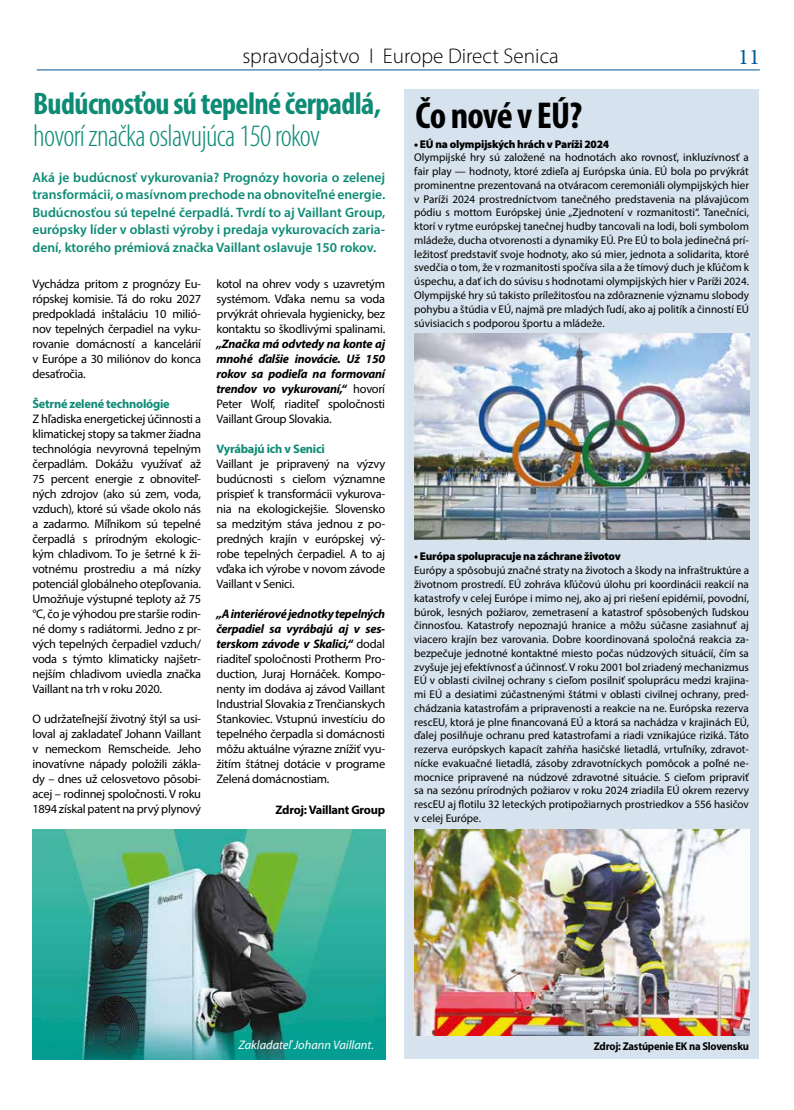
<style>
.page{position:relative;width:794px;height:1110px;background:#fff}
.page>*{position:absolute;margin:0;border:0;box-sizing:border-box;transform-origin:0 0}
.t1{font:700 condensed 37.5px "Myriad Pro";letter-spacing:-.025em;color:#000}
.t2{font:300 condensed 31.25px "Myriad Pro";letter-spacing:-.02em;color:#0d8b75}
.t3{font:700 condensed 31.25px "Myriad Pro";letter-spacing:-.02em;color:#0d8b75}
.t4{font:22.5px "Minion Pro";color:#005995}
.t5{font:300 21.25px "Myriad Pro";color:#000}
.t6{font:600 13.62px/17.5px "Myriad Pro";color:#0d8b75;text-align:justify}
.t7{font:12.38px/15px "Myriad Pro";letter-spacing:-.02em;color:#000;text-align:justify}
.t8{font:italic 700 12.38px/15px "Myriad Pro";letter-spacing:-.02em;color:#000;text-align:justify}
.t9{font:700 12.38px "Myriad Pro";letter-spacing:-.02em;color:#0d8b75}
.t10{font:italic 12.38px "Myriad Pro";color:#fff}
.t11{font:700 12.38px "Myriad Pro";letter-spacing:-.02em;color:#000}
.t12{font:11.25px/13.8px "Myriad Pro";color:#000;text-align:justify}
.t13{font:900 11.25px "Myriad Pro";letter-spacing:-.02em;color:#000}
.t14{font:700 11.25px "Myriad Pro";letter-spacing:-.02em;color:#000;scale:.94 1}
.s1{font-weight:400;font-style:normal}
.s2{font-weight:700;font-style:italic}
</style>
<div class="page">
<hr style="left:37px;top:70px;width:723px;height:1px;background:#005695">
<div style="left:404px;top:89px;width:355px;height:969px;background:#d6e2ed"></div>
<img style="left:414px;top:333px;width:335px;height:206px">
<img style="left:414px;top:829px;width:335px;height:206px">
<img style="left:32px;top:829px;width:353px;height:229px">
<h3 class="t5" style="left:242px;top:43px;width:318px">spravodajstvo I Europe Direct Senica</h3>
<h3 class="t4" style="left:738px;top:41px;width:23px">11</h3>
<h1 class="t1" style="left:415px;top:92px;width:168px">Čo nové v EÚ?</h1>
<p class="t13" style="left:414px;top:136px;width:197px">• EÚ na olympijských hrách v Paríži 2024</p>
<p class="t12" style="left:414px;top:150px;width:336px">Olympijské hry sú založené na hodnotách ako rovnosť, inkluzívnosť a fair play — hodnoty, ktoré zdieľa aj Európska únia. EÚ bola po prvýkrát prominentne prezentovaná na otváracom ceremoniáli olympijských hier v Paríži 2024 prostredníctvom tanečného predstavenia na plávajúcom pódiu s mottom Európskej únie „Zjednotení v rozmanitosti“. Tanečníci, ktorí v rytme európskej tanečnej hudby tancovali na lodi, boli symbolom mládeže, ducha otvorenosti a dynamiky EÚ. Pre EÚ to bola jedinečná prí&shy;ležitosť predstaviť svoje hodnoty, ako sú mier, jednota a solidarita, ktoré svedčia o tom, že v rozmanitosti spočíva sila a že tímový duch je kľúčom k úspechu, a dať ich do súvisu s hodnotami olympijských hier v Paríži 2024.<br>Olympijské hry sú takisto príležitosťou na zdôraznenie významu slobody pohybu a štúdia v EÚ, najmä pre mladých ľudí, ako aj politík a činností EÚ súvisiacich s podporou športu a mládeže.</p>
<h2 class="t3" style="left:33px;top:83px;width:349px">Budúcnosťou sú tepelné čerpadlá,</h2>
<h2 class="t2" style="left:33px;top:117px;width:288px">hovorí značka oslavujúca 150 rokov</h2>
<p class="t6" style="left:32px;top:168px;width:354px">Aká je budúcnosť vykurovania? Prognózy hovoria o zelenej transformácii, o masívnom prechode na obnoviteľné energie.<br>Budúcnosťou sú tepelné čerpadlá. Tvrdí to aj Vaillant Group, európsky líder v oblasti výroby i predaja vykurovacích zaria&shy;dení, ktorého prémiová značka Vaillant oslavuje 150 rokov.</p>
<p class="t7" style="left:32px;top:276px;width:170px">Vychádza pritom z prognózy Eu&shy;rópskej komisie. Tá do roku 2027 predpokladá inštaláciu 10 milió&shy;nov tepelných čerpadiel na vyku&shy;rovanie domácností a kancelárií v Európe a 30 miliónov do konca desaťročia.</p>
<p class="t9" style="left:32px;top:395px;width:139px">Šetrné zelené technológie</p>
<p class="t7" style="left:32px;top:411px;width:170px">Z hľadiska energetickej účinnosti a klimatickej stopy sa takmer žiadna technológia nevyrovná tepelným čerpadlám. Dokážu využívať až 75 percent energie z obnoviteľ&shy;ných zdrojov (ako sú zem, voda, vzduch), ktoré sú všade okolo nás a zadarmo. Míľnikom sú tepelné čerpadlá s prírodným ekologic&shy;kým chladivom. To je šetrné k ži&shy;votnému prostrediu a má nízky potenciál globálneho otepľovania.<br>Umožňuje výstupné teploty až 75 °C, čo je výhodou pre staršie rodin&shy;né domy s radiátormi. Jedno z pr&shy;vých tepelných čerpadiel vzduch/ voda s týmto klimaticky najšetr&shy;nejším chladivom uviedla značka Vaillant na trh v roku 2020.</p>
<p class="t7" style="left:32px;top:711px;width:170px">O udržateľnejší životný štýl sa usi&shy;loval aj zakladateľ Johann Vaillant v nemeckom Remscheide. Jeho inovatívne nápady položili zákla&shy;dy – dnes už celosvetovo pôsobi&shy;acej – rodinnej spoločnosti. V roku 1894 získal patent na prvý plynový</p>
<p class="t7" style="left:216px;top:276px;width:170px">kotol na ohrev vody s uzavretým systémom. Vďaka nemu sa voda prvýkrát ohrievala hygienicky, bez kontaktu so škodlivými spalinami.</p>
<p class="t8" style="left:216px;top:336px;width:170px">„Značka má odvtedy na konte aj mnohé ďalšie inovácie. Už 150 rokov sa podieľa na formovaní trendov vo vykurovaní,“ <span class="s1">hovorí Peter Wolf, riaditeľ spoločnosti Vaillant Group Slovakia.</span></p>
<p class="t9" style="left:216px;top:441px;width:110px">Vyrábajú ich v Senici</p>
<p class="t7" style="left:216px;top:456px;width:170px">Vaillant je pripravený na výzvy budúcnosti s cieľom významne prispieť k transformácii vykurova&shy;nia na ekologickejšie. Slovensko sa medzitým stáva jednou z po&shy;predných krajín v európskej vý&shy;robe tepelných čerpadiel. A to aj vďaka ich výrobe v novom závode Vaillant v Senici.</p>
<p class="t7" style="left:216px;top:606px;width:170px"><span class="s2">„A interiérové jednotky tepelných čerpadiel sa vyrábajú aj v ses&shy;terskom závode v Skalici,“</span> dodal riaditeľ spoločnosti Protherm Pro&shy;duction, Juraj Hornáček. Kompo&shy;nenty im dodáva aj závod Vaillant Industrial Slovakia z Trenčianskych Stankoviec. Vstupnú investíciu do tepelného čerpadla si domácnosti môžu aktuálne výrazne znížiť vyu&shy;žitím štátnej dotácie v programe Zelená domácnostiam.</p>
<p class="t11" style="left:275px;top:801px;width:111px">Zdroj: Vaillant Group</p>
<p class="t13" style="left:414px;top:549px;width:208px">• Európa spolupracuje na záchrane životov</p>
<p class="t12" style="left:414px;top:563px;width:336px">Európy a spôsobujú značné straty na životoch a škody na infraštruktúre a životnom prostredí. EÚ zohráva kľúčovú úlohu pri koordinácii reakcií na katastrofy v celej Európe i mimo nej, ako aj pri riešení epidémií, povodní, búrok, lesných požiarov, zemetrasení a katastrof spôsobených ľudskou činnosťou. Katastrofy nepoznajú hranice a môžu súčasne zasiahnuť aj viacero krajín bez varovania. Dobre koordinovaná spoločná reakcia za&shy;bezpečuje jednotné kontaktné miesto počas núdzových situácií, čím sa zvyšuje jej efektívnosť a účinnosť. V roku 2001 bol zriadený mechanizmus EÚ v oblasti civilnej ochrany s cieľom posilniť spoluprácu medzi krajina&shy;mi EÚ a desiatimi zúčastnenými štátmi v oblasti civilnej ochrany, pred&shy;chádzania katastrofám a pripravenosti a reakcie na ne. Európska rezerva rescEU, ktorá je plne financovaná EÚ a ktorá sa nachádza v krajinách EÚ, ďalej posilňuje ochranu pred katastrofami a riadi vznikajúce riziká. Táto rezerva európskych kapacít zahŕňa hasičské lietadlá, vrtuľníky, zdravot&shy;nícke evakuačné lietadlá, zásoby zdravotníckych pomôcok a poľné ne&shy;mocnice pripravené na núdzové zdravotné situácie. S cieľom pripraviť sa na sezónu prírodných požiarov v roku 2024 zriadila EÚ okrem rezervy rescEU aj flotilu 32 leteckých protipožiarnych prostriedkov a 556 hasičov v celej Európe.</p>
<p class="t10" style="left:238px;top:1036px;width:137px">Zakladateľ Johann Vaillant.</p>
<p class="t14" style="left:594px;top:1038px;width:167px">Zdroj: Zastúpenie EK na Slovensku</p>
</div>
